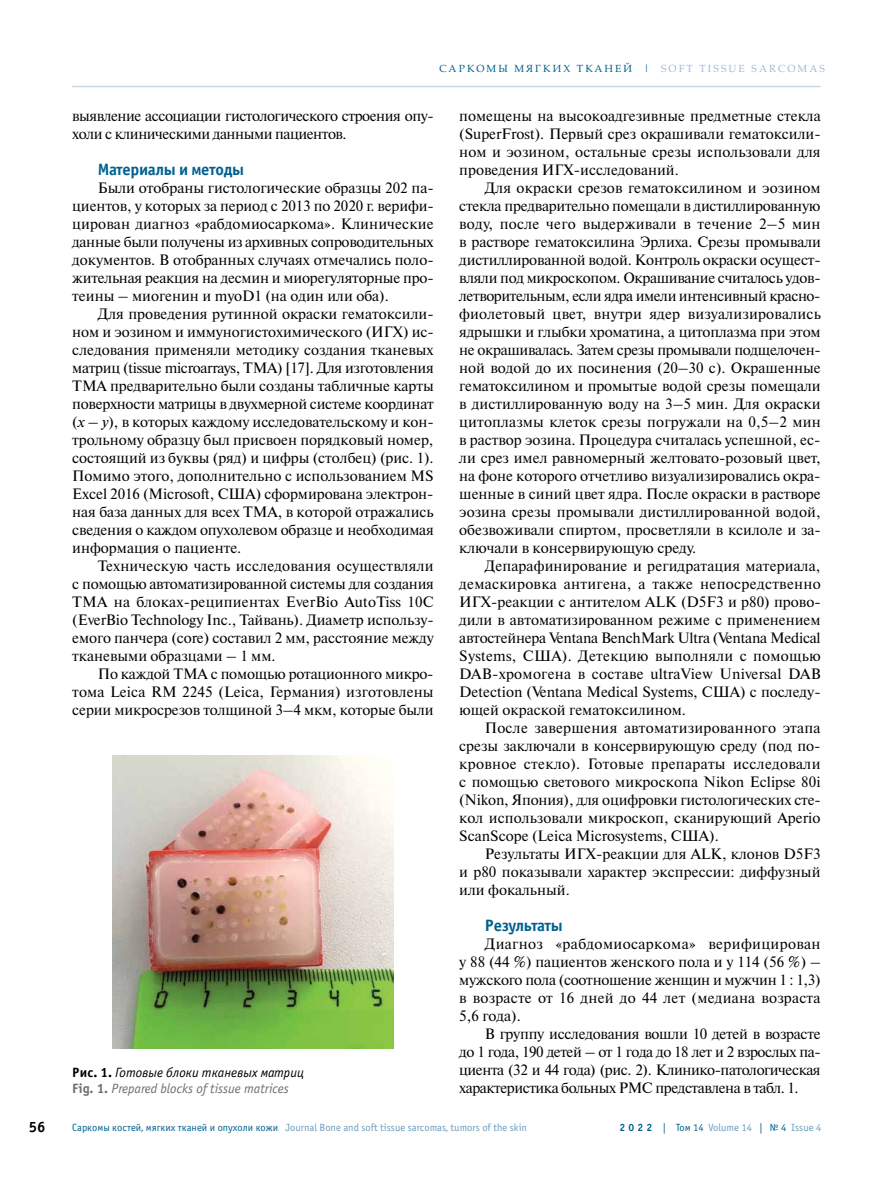
<style>
.page{position:relative;width:893px;height:1191px;background:#fff}
.page>*{position:absolute;margin:0;border:0;box-sizing:border-box;transform-origin:0 0}
.t1{font:700 16.5px "Officina Sans C";letter-spacing:-.02em;color:#00618e}
.t2{font:15px/18px "Newton C";color:#000;text-align:justify}
.t3{font:15px/18px "Newton C";letter-spacing:-.03em;color:#000}
.t4{font:700 15px "Officina Sans C";color:#000}
.t5{font:italic 13.5px/16.5px "Officina Sans C";color:#6d6e71}
.t6{font:10.5px "Officina Sans C";color:#6e9bbc}
.t7{font:10.35px "AG Palatial";letter-spacing:.2em;color:#00618e}
.s1{color:#a1bbd2}
.s2{font-style:italic}
.s3{font-weight:700;font-style:normal;color:#000}
.s4{color:#000}
.s5{font-weight:700;font-style:normal}
.s6{color:#00618e}
.s7{font-weight:700;color:#00618e}
</style>
<div class="page">
<hr style="left:72px;top:86px;width:749px;height:1px;background:#cad7e5">
<img style="left:113px;top:755px;width:280px;height:293px">
<p class="t7" style="left:439px;top:63px;width:387px">САРКОМЫ МЯГКИХ ТКАНЕЙ | <span class="s1">SOFT TISS UE SARCOMAS</span></p>
<p class="t3" style="left:72px;top:107px;width:363px">выявление ассоциации гистологического строения опу&shy;холи с клиническими данными пациентов.</p>
<p class="t1" style="left:98px;top:160px;width:148px">Материалы и методы</p>
<p class="t2" style="left:72px;top:179px;width:363px;text-indent:26px">Были отобраны гистологические образцы 202 па&shy;циентов, у которых за период с 2013 по 2020 г. верифи&shy;цирован диагноз «рабдомиосаркома». Клинические данные были получены из архивных сопроводительных документов. В отобранных случаях отмечались поло&shy;жительная реакция на десмин и миорегуляторные про&shy;теины – миогенин и myoD1 (на один или оба).</p>
<p class="t2" style="left:72px;top:305px;width:363px;text-indent:26px">Для проведения рутинной окраски гематоксили&shy;ном и эозином и иммуногистохимического (ИГХ) ис&shy;следования применяли методику создания тканевых матриц (tissue microarrays, TMA) [17]. Для изготовления ТМА предварительно были созданы табличные карты поверхности матрицы в двухмерной системе координат (<span class="s2">х – у</span>), в которых каждому исследовательскому и кон&shy;трольному образцу был присвоен порядковый номер, состоящий из буквы (ряд) и цифры (столбец) (рис. 1).<br>Помимо этого, дополнительно с использованием MS Excel 2016 (Microsoft, США) сформирована электрон&shy;ная база данных для всех TMA, в которой отражались сведения о каждом опухолевом образце и необходимая информация о пациенте.</p>
<p class="t2" style="left:72px;top:557px;width:363px;text-indent:26px">Техническую часть исследования осуществляли с помощью автоматизированной системы для создания TMA на блоках-реципиентах EverBio AutoTiss 10C (EverBio Technology Inc., Тайвань). Диаметр использу&shy;емого панчера (core) составил 2 мм, расстояние между тканевыми образцами – 1 мм.</p>
<p class="t2" style="left:72px;top:665px;width:363px;text-indent:26px">По каждой TMA с помощью ротационного микро&shy;тома Leica RM 2245 (Leica, Германия) изготовлены серии микросрезов толщиной 3–4 мкм, которые были</p>
<p class="t5" style="left:72px;top:1064px;width:233px"><span class="s3">Рис. 1.</span> <span class="s4">Готовые блоки тканевых матриц<br></span><span class="s5">Fig. 1.</span> Prepared blocks of tissue matrices</p>
<p class="t2" style="left:459px;top:107px;width:363px">помещены на высокоадгезивные предметные стекла (SuperFrost). Первый срез окрашивали гематоксили&shy;ном и эозином, остальные срезы использовали для проведения ИГХ-исследований.</p>
<p class="t2" style="left:459px;top:179px;width:363px;text-indent:26px">Для окраски срезов гематоксилином и эозином стекла предварительно помещали в дистиллированную воду, после чего выдерживали в течение 2–5 мин в растворе гематоксилина Эрлиха. Срезы промывали дистиллированной водой. Контроль окраски осущест&shy;вляли под микроскопом. Окрашивание считалось удов&shy;летворительным, если ядра имели интенсивный красно&shy;фиолетовый цвет, внутри ядер визуализировались ядрышки и глыбки хроматина, а цитоплазма при этом не окрашивалась. Затем срезы промывали подщелочен&shy;ной водой до их посинения (20–30 с). Окрашенные гематоксилином и промытые водой срезы помещали в дистиллированную воду на 3–5 мин. Для окраски цитоплазмы клеток срезы погружали на 0,5–2 мин в раствор эозина. Процедура считалась успешной, ес&shy;ли срез имел равномерный желтовато-розовый цвет, на фоне которого отчетливо визуализировались окра&shy;шенные в синий цвет ядра. После окраски в растворе эозина срезы промывали дистиллированной водой, обезвоживали спиртом, просветляли в ксилоле и за&shy;ключали в консервирующую среду.</p>
<p class="t2" style="left:459px;top:557px;width:363px;text-indent:26px">Депарафинирование и регидратация материала, демаскировка антигена, а также непосредственно ИГХ-реакции с антителом ALK (D5F3 и p80) прово&shy;дили в автоматизированном режиме с применением автостейнера Ventana BenchMark Ultra (Ventana Medical Systems, США). Детекцию выполняли с помощью DAB-хромогена в составе ultraView Universal DAB Detection (Ventana Medical Systems, США) с последу&shy;ющей окраской гематоксилином.</p>
<p class="t2" style="left:459px;top:719px;width:363px;text-indent:26px">После завершения автоматизированного этапа срезы заключали в консервирующую среду (под по&shy;кровное стекло). Готовые препараты исследовали с помощью светового микроскопа Nikon Eclipse 80i (Nikon, Япония), для оцифровки гистологических сте&shy;кол использовали микроскоп, сканирующий Aperio ScanScope (Leica Microsystems, США).</p>
<p class="t2" style="left:459px;top:845px;width:363px;text-indent:26px">Результаты ИГХ-реакции для ALK, клонов D5F3 и p80 показывали характер экспрессии: диффузный или фокальный.</p>
<p class="t1" style="left:485px;top:916px;width:80px">Результаты</p>
<p class="t2" style="left:459px;top:935px;width:363px;text-indent:26px">Диагноз «рабдомиосаркома» верифицирован у 88 (44 %) пациентов женского пола и у 114 (56 %) – мужского пола (соотношение женщин и мужчин 1 : 1,3) в возрасте от 16 дней до 44 лет (медиана возраста 5,6 года).</p>
<p class="t2" style="left:459px;top:1025px;width:363px;text-indent:26px">В группу исследования вошли 10 детей в возрасте до 1 года, 190 детей – от 1 года до 18 лет и 2 взрослых па&shy;циента (32 и 44 года) (рис. 2). Клинико-патологическая характеристика больных РМС представлена в табл. 1.</p>
<p class="t4" style="left:29px;top:1118px;width:18px">56</p>
<p class="t6" style="left:72px;top:1121px;width:456px"><span class="s6">Cаркомы костей, мягких тканей и опухоли кожи</span> Journal Bone and soft tissue sarcomas, tumors of the skin</p>
<p class="t6" style="left:619px;top:1121px;width:203px"><span class="s7">2 0 2 2</span> <span class="s6">| Том 14</span> Volume 14 <span class="s6">| № 4</span> Issue 4</p>
</div>
